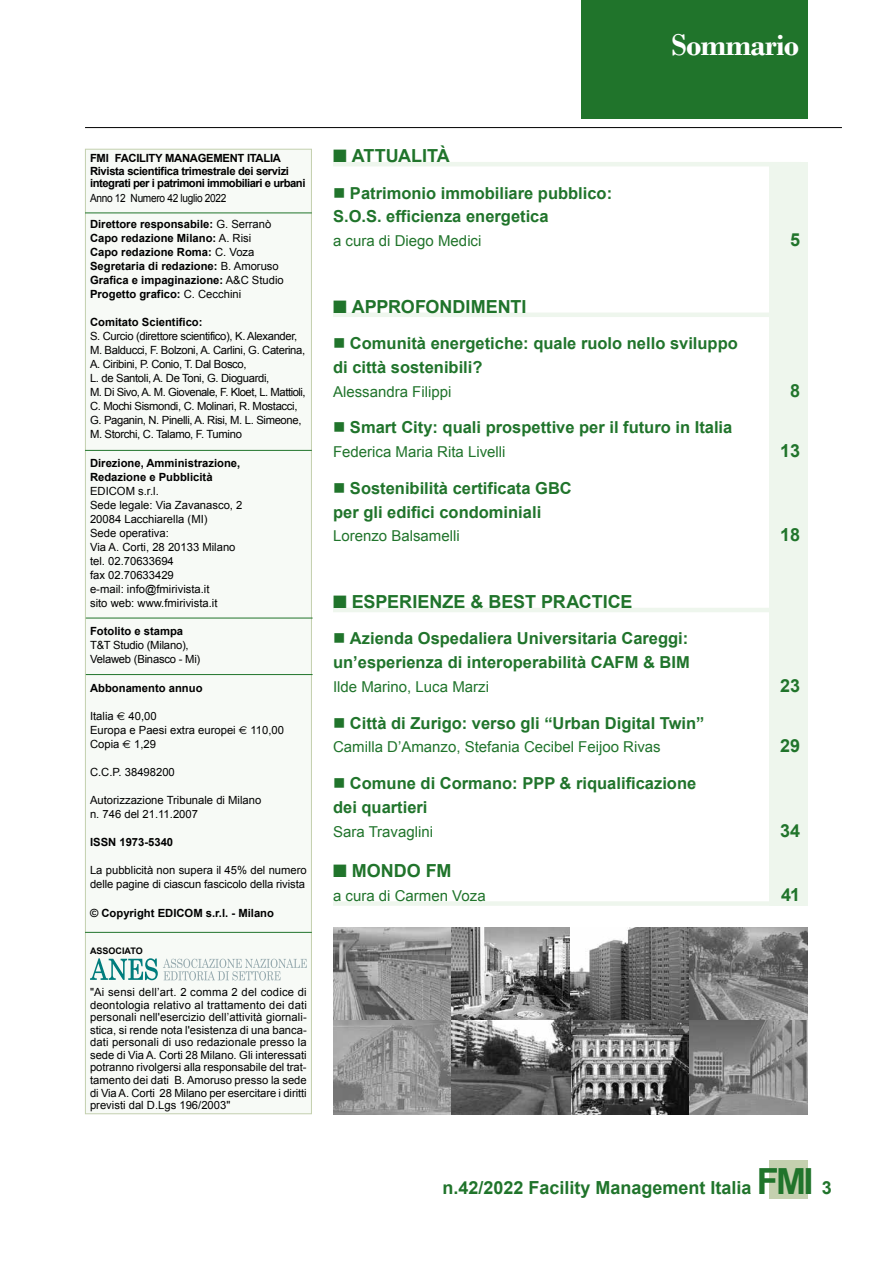
<style>
.page{position:relative;width:893px;height:1263px;background:#fff}
.page>*{position:absolute;margin:0;border:0;box-sizing:border-box;transform-origin:0 0}
.t1{font:700 36px "Arial";color:#20742b}
.t2{font:700 31.5px "Bodoni";letter-spacing:-.025em;color:#fff}
.t3{font:700 18px "Arial";color:#20742b}
.t4{font:700 16.5px/23.9px "Arial";color:#20742b}
.t5{font:15px "Arial";color:#20742b}
.t6{font:11.25px/14.1px "Arial";letter-spacing:-.01em;color:#000}
.t7{font:700 11.25px/14.1px "Arial";color:#000}
.t8{font:11.25px/14.1px "Arial";letter-spacing:-.03em;color:#000}
.t9{font:700 11.25px/12.8px "Arial";letter-spacing:-.03em;color:#000}
.t10{font:11.25px "Arial";letter-spacing:-.03em;color:#000;scale:.9 1}
.t11{font:11.25px "Arial";color:#000}
.t12{font:700 9px "Arial";color:#000}
.s1{font-weight:400}
.s2{font-family:"Euro Sans Std"}
.s3{font-style:inherit}
.s4{font-size:18px}
</style>
<div class="page">
<div style="left:770px;top:1161px;width:38px;height:38px;background:#c4d0af"></div>
<div style="left:581px;top:0;width:227px;height:119px;background:#20742b"></div>
<hr style="left:85px;top:127px;width:757px;height:1px;background:#000">
<div style="left:770px;top:162px;width:38px;height:744px;background:#eef6ed"></div>
<div style="left:85px;top:149px;width:226px;height:965px;background:#f7faf6"></div>
<div style="left:85px;top:149px;width:227px;height:965px;border:1px solid #c4d0af"></div>
<img style="left:333px;top:927px;width:119px;height:94px">
<svg style="left:452px;top:927px;width:118px;height:94px"></svg>
<svg style="left:570px;top:927px;width:119px;height:94px"></svg>
<svg style="left:689px;top:927px;width:119px;height:94px"></svg>
<svg style="left:333px;top:1021px;width:119px;height:93px"></svg>
<svg style="left:570px;top:1021px;width:119px;height:93px"></svg>
<svg style="left:452px;top:1021px;width:118px;height:93px"></svg>
<svg style="left:689px;top:1021px;width:119px;height:93px"></svg>
<hr style="left:85px;top:213px;width:227px;height:1px;background:#20742b">
<hr style="left:85px;top:450px;width:227px;height:1px;background:#20742b">
<hr style="left:86px;top:618px;width:227px;height:1px;background:#20742b">
<hr style="left:86px;top:674px;width:227px;height:1px;background:#20742b">
<hr style="left:85px;top:932px;width:227px;height:1px;background:#20742b">
<hr style="left:333px;top:162px;width:467px;height:4px;background:#eef6ed">
<div style="left:333px;top:312px;width:467px;height:5px;background:#eef6ed"></div>
<hr style="left:333px;top:608px;width:467px;height:4px;background:#eef6ed">
<div style="left:333px;top:901px;width:467px;height:5px;background:#eef6ed"></div>
<svg style="left:90px;top:958px;width:217px;height:22px"></svg>
<h2 class="t2" style="left:672px;top:26px;width:129px">Sommario</h2>
<p class="t9" style="left:90px;top:152px;width:217px">FMI FACILITY MANAGEMENT ITALIA<br>Rivista scientifica trimestrale dei servizi integrati per i patrimoni immobiliari e urbani</p>
<p class="t10" style="left:90px;top:190px;width:153px">Anno 12 Numero 42 luglio 2022</p>
<p class="t7" style="left:90px;top:217px;width:195px">Direttore responsabile: <span class="s1">G. Serranò </span>Capo redazione Milano: <span class="s1">A. Risi<br></span>Capo redazione Roma: <span class="s1">C. Voza </span>Segretaria di redazione: <span class="s1">B. Amoruso </span>Grafica e impaginazione: <span class="s1">A&amp;C Studio </span>Progetto grafico: <span class="s1">C. Cecchini</span></p>
<p class="t7" style="left:90px;top:315px;width:114px">Comitato Scientifico:</p>
<p class="t8" style="left:90px;top:329px;width:217px">S. Curcio (direttore scientifico), K. Alexander, M. Balducci, F. Bolzoni, A. Carlini, G. Caterina, A. Ciribini, P. Conio, T. Dal Bosco,<br>L. de Santoli, A. De Toni, G. Dioguardi,<br>M. Di Sivo, A. M. Giovenale, F. Kloet, L. Mattioli, C. Mochi Sismondi, C. Molinari, R. Mostacci, G. Paganin, N. Pinelli, A. Risi, M. L. Simeone, M. Storchi, C. Talamo, F. Tumino</p>
<p class="t7" style="left:90px;top:456px;width:152px">Direzione, Amministrazione,<br>Redazione e Pubblicità</p>
<p class="t6" style="left:90px;top:484px;width:154px">EDICOM s.r.l.<br>Sede legale: Via Zavanasco, 2<br>20084 Lacchiarella (MI)<br>Sede operativa:<br>Via A. Corti, 28 20133 Milano tel. 02.70633694<br>fax 02.70633429<br>e-mail: info@fmirivista.it<br>sito web: www.fmirivista.it</p>
<p class="t7" style="left:90px;top:625px;width:95px">Fotolito e stampa</p>
<p class="t6" style="left:90px;top:638px;width:112px">T&amp;T Studio (Milano),<br>Velaweb (Binasco - Mi)</p>
<p class="t7" style="left:90px;top:681px;width:114px">Abbonamento annuo</p>
<p class="t6" style="left:90px;top:709px;width:195px">Italia <span class="s2">€</span> 40,00<br>Europa e Paesi extra europei <span class="s2">€</span> 110,00<br>Copia <span class="s2">€</span> 1,29</p>
<p class="t11" style="left:90px;top:765px;width:86px"><span class="s3">C.C.P.</span> 38498200</p>
<p class="t6" style="left:90px;top:793px;width:173px">Autorizzazione Tribunale di Milano n. 746 del 21.11.2007</p>
<p class="t7" style="left:90px;top:836px;width:85px">ISSN 1973-5340</p>
<p class="t6" style="left:90px;top:863px;width:218px">La pubblicità non supera il 45% del numero delle pagine di ciascun fascicolo della rivista</p>
<p class="t7" style="left:90px;top:906px;width:185px">© Copyright EDICOM s.r.l. - Milano</p>
<p class="t12" style="left:90px;top:945px;width:54px">ASSOCIATO</p>
<p class="t6" style="left:90px;top:986px;width:218px;line-height:12.6px;text-align:justify">"Ai sensi dell’art. 2 comma 2 del codice di deontologia relativo al trattamento dei dati personali nell'esercizio dell’attività giornali&shy;stica, si rende nota l'esistenza di una banca&shy;dati personali di uso redazionale presso la sede di Via A. Corti 28 Milano. Gli interessati potranno rivolgersi alla responsabile del trat&shy;tamento dei dati B. Amoruso presso la sede di Via A. Corti 28 Milano per esercitare i diritti previsti dal D.Lgs 196/2003"</p>
<h3 class="t3" style="left:333px;top:144px;width:118px">■ ATTUALITÀ</h3>
<h3 class="t4" style="left:333px;top:181px;width:281px;text-indent:17px">Patrimonio immobiliare pubblico:<br>S.O.S. efficienza energetica</h3>
<h3 class="t5" style="left:333px;top:231px;width:150px">a cura di Diego Medici</h3>
<h3 class="t3" style="left:790px;top:228px;width:12px">5</h3>
<h3 class="t3" style="left:333px;top:294px;width:195px">■ APPROFONDIMENTI</h3>
<h3 class="t4" style="left:333px;top:332px;width:406px;text-indent:17px">Comunità energetiche: quale ruolo nello sviluppo di città sostenibili?</h3>
<h3 class="t5" style="left:333px;top:382px;width:120px">Alessandra Filippi</h3>
<h3 class="t3" style="left:790px;top:379px;width:12px">8</h3>
<h3 class="t4" style="left:350px;top:416px;width:384px">Smart City: quali prospettive per il futuro in Italia</h3>
<h3 class="t5" style="left:333px;top:442px;width:174px">Federica Maria Rita Livelli</h3>
<h3 class="t3" style="left:780px;top:439px;width:22px">13</h3>
<h3 class="t4" style="left:333px;top:477px;width:240px;text-indent:17px">Sostenibilità certificata GBC per gli edifici condominiali</h3>
<h3 class="t5" style="left:333px;top:526px;width:128px">Lorenzo Balsamelli</h3>
<h3 class="t3" style="left:780px;top:523px;width:22px">18</h3>
<h3 class="t3" style="left:333px;top:590px;width:301px">■ ESPERIENZE &amp; BEST PRACTICE</h3>
<h3 class="t4" style="left:333px;top:627px;width:358px;text-align:right">Azienda Ospedaliera Universitaria Careggi: un’esperienza di interoperabilità CAFM &amp; BIM</h3>
<h3 class="t5" style="left:333px;top:677px;width:157px">Ilde Marino, Luca Marzi</h3>
<h3 class="t3" style="left:780px;top:674px;width:22px">23</h3>
<h3 class="t4" style="left:350px;top:711px;width:356px">Città di Zurigo: verso gli “Urban Digital Twin”</h3>
<h3 class="t5" style="left:333px;top:737px;width:329px">Camilla D’Amanzo, Stefania Cecibel Feijoo Rivas</h3>
<h3 class="t3" style="left:780px;top:734px;width:22px">29</h3>
<h3 class="t4" style="left:333px;top:772px;width:365px;text-indent:17px">Comune di Cormano: PPP &amp; riqualificazione dei quartieri</h3>
<h3 class="t5" style="left:333px;top:821px;width:102px">Sara Travaglini</h3>
<h3 class="t3" style="left:780px;top:818px;width:22px">34</h3>
<h3 class="t3" style="left:333px;top:859px;width:120px">■ MONDO FM</h3>
<h3 class="t5" style="left:333px;top:886px;width:154px">a cura di Carmen Voza</h3>
<h3 class="t3" style="left:781px;top:883px;width:21px">41</h3>
<h3 class="t3" style="left:442px;top:1176px;width:311px">n.42/2022 Facility Management Italia</h3>
<h1 class="t1" style="left:757px;top:1158px;width:76px">FMI <span class="s4">3</span></h1>
</div>
